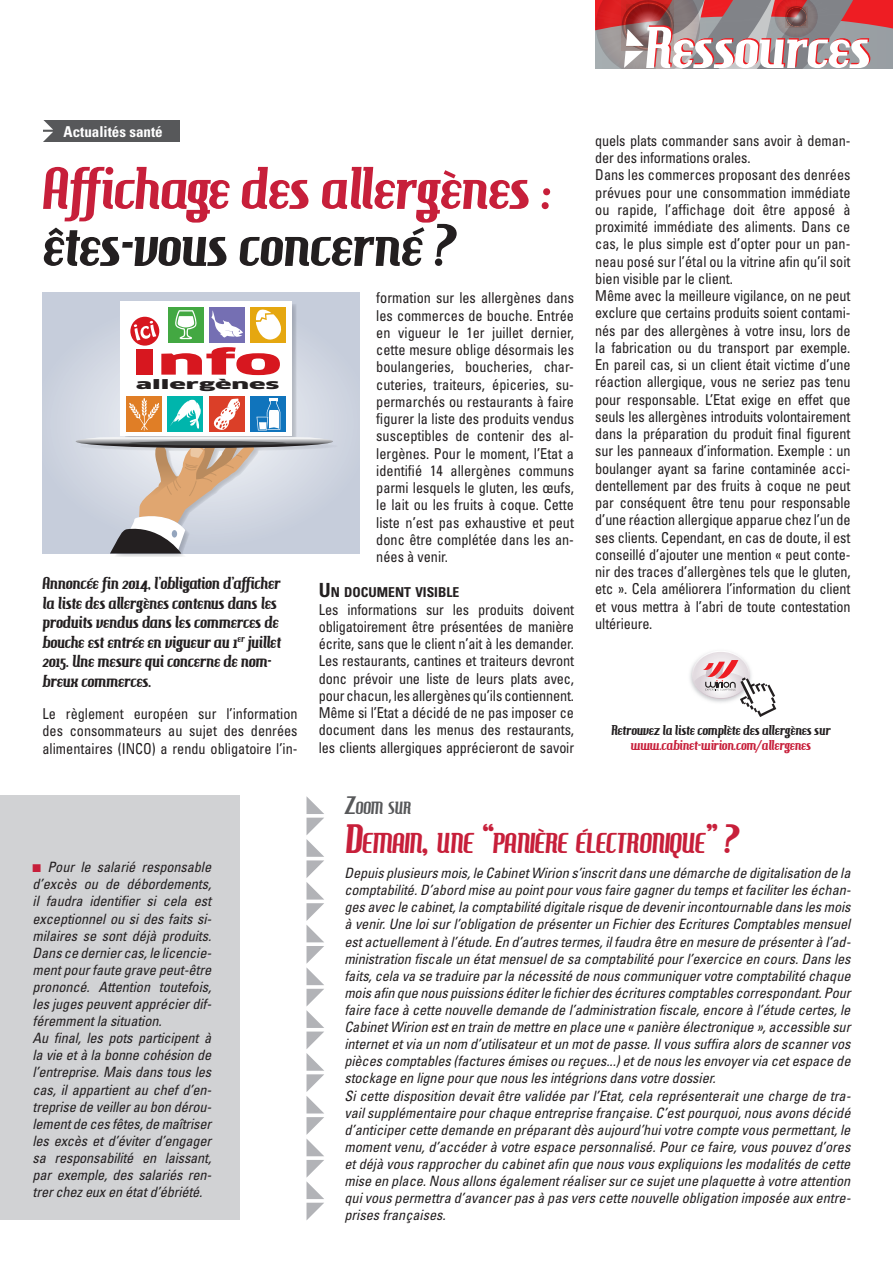
<style>
.page{position:relative;width:893px;height:1263px;background:#fff}
.page>*{position:absolute;margin:0;border:0;box-sizing:border-box;transform-origin:0 0}
.t1{font:57px "Hamburger Heaven";color:#c71f3a}
.t2{font:57px "Hamburger Heaven";color:#231f20}
.t3{font:900 34.35px "Clan OT";color:#d7171f;scale:2.19 1}
.t4{font:27.3px "Hamburger Heaven";color:#c71f3a}
.t5{font:16.8px "Hamburger Heaven";color:#57585a}
.t6{font:16.5px/19.5px "Hamburger Heaven";color:#231f20}
.t7{font:condensed 15px/17.2px "Univers";letter-spacing:-.01em;color:#231f20;text-align:justify;scale:.95 1}
.t8{font:700 condensed 15px "Univers";color:#fff}
.t9{font:italic condensed 14.25px/17.1px "Univers";letter-spacing:-.005em;color:#231f20}
.t10{font:700 condensed 13.65px "Univers";color:#231f20}
.t11{font:13.5px "Hamburger Heaven";color:#231f20}
.t12{font:13.5px "Hamburger Heaven";color:#c71f3a}
.t13{font:900 12.75px "Clan OT";color:#231f20;scale:2.19 1}
.s1{font-size:19.5px}
.s2{color:#c71f3a}
.s3{font-size:24px}
.s4{font-size:39px}
</style>
<div class="page">
<div style="left:0;top:795px;width:239px;height:425px;background:#d1d2d4"></div>
<img style="left:690px;top:668px;width:2px;height:18px">
<svg style="left:692px;top:652px;width:84px;height:65px"></svg>
<svg style="left:595px;top:0;width:298px;height:68px"></svg>
<div style="left:43px;top:292px;width:316px;height:262px;background:#c6cddb"></div>
<svg style="left:80px;top:304px;width:258px;height:253px"></svg>
<div style="left:120px;top:301px;width:172px;height:135px;background:#fff"></div>
<div style="left:209px;top:396px;width:36px;height:36px;background:#db3f28"></div>
<div style="left:251px;top:396px;width:35px;height:36px;background:#1074bc"></div>
<div style="left:168px;top:396px;width:35px;height:36px;background:#00b5ac"></div>
<div style="left:209px;top:307px;width:36px;height:35px;background:#756fb3"></div>
<svg style="left:211px;top:310px;width:32px;height:28px"></svg>
<div style="left:126px;top:396px;width:36px;height:36px;background:#e07e26"></div>
<div style="left:251px;top:307px;width:35px;height:35px;background:#e5a710"></div>
<svg style="left:256px;top:309px;width:29px;height:34px"></svg>
<div style="left:168px;top:307px;width:36px;height:36px;background:#43a842"></div>
<svg style="left:175px;top:310px;width:22px;height:30px"></svg>
<svg style="left:130px;top:317px;width:29px;height:29px"></svg>
<svg style="left:134px;top:321px;width:22px;height:20px"></svg>
<svg style="left:76px;top:398px;width:257px;height:155px"></svg>
<div style="left:43px;top:120px;width:136px;height:22px;background:#57585a"></div>
<svg style="left:43px;top:120px;width:10px;height:22px"></svg>
<svg style="left:306px;top:796px;width:18px;height:424px"></svg>
<p class="t8" style="left:64px;top:122px;width:101px">Actualités santé</p>
<h1 class="t1" style="left:43px;top:155px;width:509px">Affichage des allergènes :</h1>
<h1 class="t2" style="left:43px;top:212px;width:414px">êtes-vous concerné ?</h1>
<h2 class="t3" style="left:132px;top:341px;width:70px">Info</h2>
<p class="t13" style="left:136px;top:377px;width:67px">allergènes</p>
<p class="t6" style="left:43px;top:574px;width:240px">Annoncée fin 2014, l’obligation d’afficher la liste des allergènes contenus dans les produits vendus dans les commerces de bouche est entrée en vigueur au 1<sup>er</sup> juillet 2015. Une mesure qui concerne de nom&shy;breux commerces.</p>
<p class="t7" style="left:43px;top:705px;width:270px">Le règlement européen sur l’information des consommateurs au sujet des denrées alimentaires (INCO) a rendu obligatoire l’in-</p>
<p class="t7" style="left:376px;top:289px;width:210px">formation sur les allergènes dans les commerces de bouche. Entrée en vigueur le 1er juillet dernier, cette mesure oblige désormais les boulangeries, boucheries, char&shy;cuteries, traiteurs, épiceries, su&shy;permarchés ou restaurants à faire figurer la liste des produits vendus susceptibles de contenir des al&shy;lergènes. Pour le moment, l’Etat a identifié 14 allergènes communs parmi lesquels le gluten, les œufs, le lait ou les fruits à coque. Cette liste n’est pas exhaustive et peut donc être complétée dans les an&shy;nées à venir.</p>
<p class="t10" style="left:319px;top:584px;width:142px"><span class="s1">U</span> N DOCUMENT VISIBLE</p>
<p class="t7" style="left:319px;top:600px;width:270px">Les informations sur les produits doivent obligatoirement être présentées de manière écrite, sans que le client n’ait à les demander.<br>Les restaurants, cantines et traiteurs devront donc prévoir une liste de leurs plats avec, pour chacun, les allergènes qu’ils contiennent.<br>Même si l’Etat a décidé de ne pas imposer ce document dans les menus des restaurants, les clients allergiques apprécieront de savoir</p>
<p class="t7" style="left:595px;top:132px;width:270px;text-align:left">quels plats commander sans avoir à deman&shy;der des informations orales.<br>Dans les commerces proposant des denrées prévues pour une consommation immédiate ou rapide, l’affichage doit être apposé à proximité immédiate des aliments. Dans ce cas, le plus simple est d’opter pour un pan&shy;neau posé sur l’étal ou la vitrine afin qu’il soit bien visible par le client.<br>Même avec la meilleure vigilance, on ne peut exclure que certains produits soient contami&shy;nés par des allergènes à votre insu, lors de la fabrication ou du transport par exemple.<br>En pareil cas, si un client était victime d’une réaction allergique, vous ne seriez pas tenu pour responsable. L’Etat exige en effet que seuls les allergènes introduits volontairement dans la préparation du produit final figurent sur les panneaux d’information. Exemple : un boulanger ayant sa farine contaminée acci&shy;dentellement par des fruits à coque ne peut par conséquent être tenu pour responsable d’une réaction allergique apparue chez l’un de ses clients. Cependant, en cas de doute, il est conseillé d’ajouter une mention « peut conte&shy;nir des traces d’allergènes tels que le gluten, etc ». Cela améliorera l’information du client et vous mettra à l’abri de toute contestation ultérieure.</p>
<p class="t11" style="left:611px;top:723px;width:221px">Retrouvez la liste complète des allergènes sur</p>
<p class="t12" style="left:631px;top:738px;width:182px">www.cabinet-wirion.com/allergenes</p>
<p class="t9" style="left:33px;top:858px;width:180px"><span class="s2">■</span> Pour le salarié responsable d’excès ou de débordements, il faudra identifier si cela est exceptionnel ou si des faits si&shy;milaires se sont déjà produits.<br>Dans ce dernier cas, le licencie&shy;ment pour faute grave peut-être prononcé. Attention toutefois, les juges peuvent apprécier dif&shy;féremment la situation.<br>Au final, les pots participent à la vie et à la bonne cohésion de l’entreprise. Mais dans tous les cas, il appartient au chef d’en&shy;treprise de veiller au bon dérou&shy;lement de ces fêtes, de maîtriser les excès et d’éviter d’engager sa responsabilité en laissant, par exemple, des salariés ren&shy;trer chez eux en état d’ébriété.</p>
<p class="t5" style="left:344px;top:798px;width:68px"><span class="s3">Z</span>OOM SUR</p>
<h3 class="t4" style="left:344px;top:827px;width:396px"><span class="s4">D</span>EMAIN<span class="s4">,</span> UNE <span class="s4">“</span>PANIÈRE ÉLECTRONIQUE<span class="s4">” ?</span></h3>
<p class="t9" style="left:344px;top:864px;width:508px">Depuis plusieurs mois, le Cabinet Wirion s’inscrit dans une démarche de digitalisation de la comptabilité. D’abord mise au point pour vous faire gagner du temps et faciliter les échan&shy;ges avec le cabinet, la comptabilité digitale risque de devenir incontournable dans les mois à venir. Une loi sur l’obligation de présenter un Fichier des Ecritures Comptables mensuel est actuellement à l’étude. En d’autres termes, il faudra être en mesure de présenter à l’ad&shy;ministration fiscale un état mensuel de sa comptabilité pour l’exercice en cours. Dans les faits, cela va se traduire par la nécessité de nous communiquer votre comptabilité chaque mois afin que nous puissions éditer le fichier des écritures comptables correspondant. Pour faire face à cette nouvelle demande de l’administration fiscale, encore à l’étude certes, le Cabinet Wirion est en train de mettre en place une « panière électronique », accessible sur internet et via un nom d’utilisateur et un mot de passe. Il vous suffira alors de scanner vos pièces comptables (factures émises ou reçues...) et de nous les envoyer via cet espace de stockage en ligne pour que nous les intégrions dans votre dossier.<br>Si cette disposition devait être validée par l’Etat, cela représenterait une charge de tra&shy;vail supplémentaire pour chaque entreprise française. C’est pourquoi, nous avons décidé d’anticiper cette demande en préparant dès aujourd’hui votre compte vous permettant, le moment venu, d’accéder à votre espace personnalisé. Pour ce faire, vous pouvez d’ores et déjà vous rapprocher du cabinet afin que nous vous expliquions les modalités de cette mise en place. Nous allons également réaliser sur ce sujet une plaquette à votre attention qui vous permettra d’avancer pas à pas vers cette nouvelle obligation imposée aux entre&shy;prises françaises.</p>
</div>
